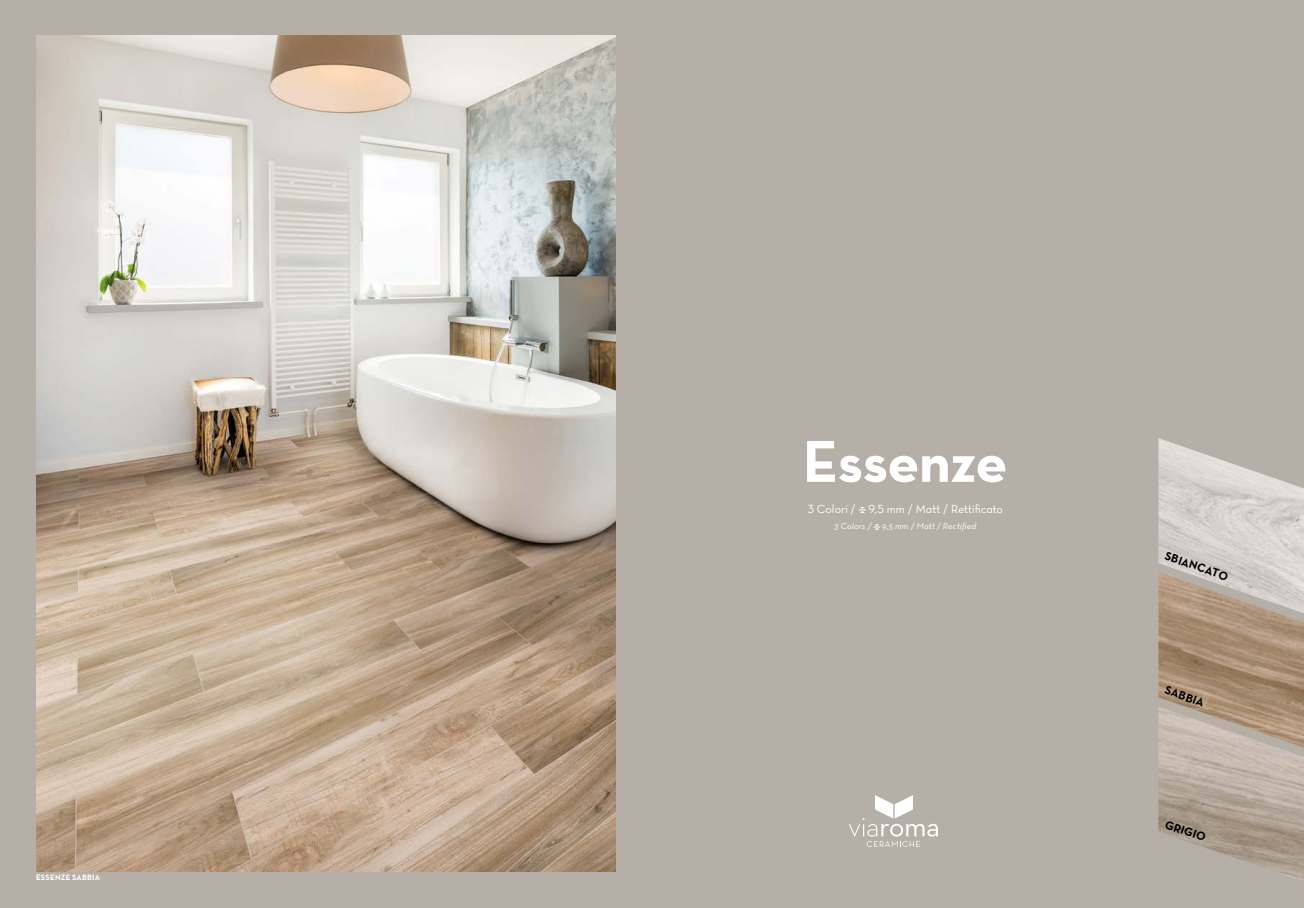
<style>
.page{position:relative;width:1304px;height:908px;background:#fff}
.page>*{position:absolute;margin:0;border:0;box-sizing:border-box;transform-origin:0 0}
.t1{font:700 60px "Neutra Text";letter-spacing:-.01em;color:#fff}
.t2{font:12px "Neutra Text Book Alt";letter-spacing:-.005em;color:#fff}
.t3{font:700 12px "Neutra Text";color:#000}
.t4{font:italic 9px "Neutra Text";letter-spacing:.01em;color:#fff}
.t5{font:700 8px "Neutra Text";letter-spacing:.025em;color:#fff}
</style>
<div class="page">
<div style="left:0;top:0;width:1304px;height:907px;background:#b5afa7"></div>
<img style="left:36px;top:35px;width:580px;height:836px">
<svg style="left:849px;top:795px;width:89px;height:51px"></svg>
<img style="left:1158px;top:747px;width:146px;height:133px">
<img style="left:1158px;top:613px;width:146px;height:134px">
<img style="left:1158px;top:438px;width:146px;height:175px">
<svg style="left:859px;top:507px;width:7px;height:5px"></svg>
<svg style="left:873px;top:524px;width:7px;height:5px"></svg>
<p class="t5" style="left:36px;top:871px;width:66px">ESSENZE SABBIA</p>
<h1 class="t1" style="left:803px;top:424px;width:206px">Essenze</h1>
<p class="t2" style="left:807px;top:501px;width:197px">3 Colori / 9,5 mm / Matt / Rettificato</p>
<p class="t4" style="left:834px;top:520px;width:143px">3 Colors / 9,5 mm / Matt / Rectified</p>
<p class="t3" style="left:1168px;top:548px;width:68px;rotate:19deg">SBIANCATO</p>
<p class="t3" style="left:1168px;top:682px;width:42px;rotate:19deg">SABBIA</p>
<p class="t3" style="left:1168px;top:816px;width:44px;rotate:19deg">GRIGIO</p>
</div>
